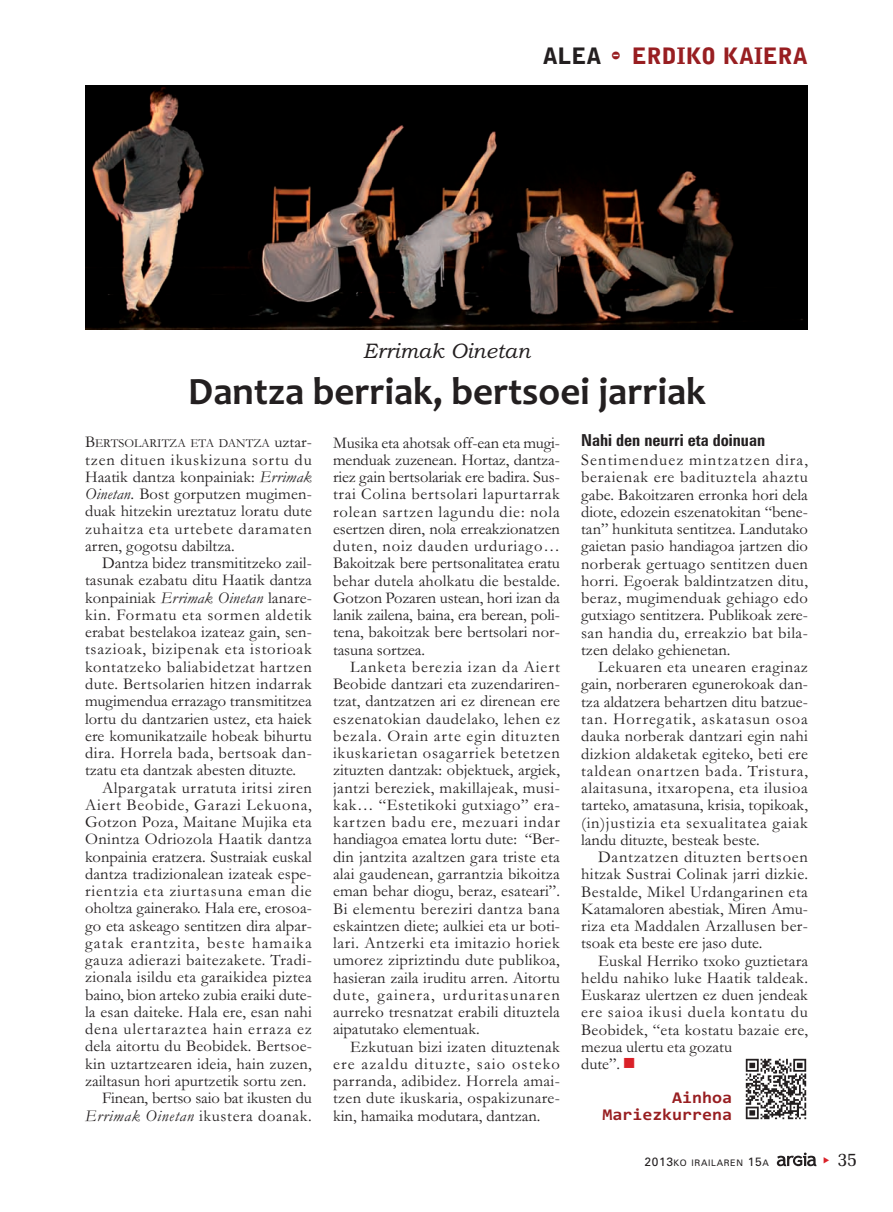
<style>
.page{position:relative;width:893px;height:1212px;background:#fff}
.page>*{position:absolute;margin:0;border:0;box-sizing:border-box;transform-origin:0 0}
.t1{font:700 39px "Candara";color:#231f20}
.t2{font:900 22.5px "Bell Gothic Std";color:#981e21}
.t3{font:italic 21px "Bookman Old Style";color:#231f20}
.t4{font:19.5px "Memoir";color:#231f20}
.t5{font:16.5px/17.2px "Garamond";letter-spacing:.01em;color:#231f20;text-align:justify}
.t6{font:16.5px "Garamond";letter-spacing:.05em;color:#231f20}
.t7{font:16.5px "Garamond";letter-spacing:.03em;color:#231f20}
.t8{font:16.5px "Garamond";letter-spacing:.04em;color:#231f20}
.t9{font:16.5px "Garamond";letter-spacing:.035em;color:#231f20}
.t10{font:16.5px "Garamond";letter-spacing:-.01em;color:#231f20}
.t11{font:16.5px "Garamond";letter-spacing:.055em;color:#231f20}
.t12{font:16.5px "Garamond";letter-spacing:.045em;color:#231f20}
.t13{font:16.5px "Garamond";letter-spacing:.07em;color:#231f20}
.t14{font:700 condensed 16.5px "Zurich BT";color:#231f20}
.t15{font:700 16.5px/17.2px "Consolas";color:#981e21;text-align:right;scale:1.1 1}
.t16{font:12.3px "Garamond";color:#231f20}
.t17{font:9px "Zurich BT";letter-spacing:.075em;color:#231f20}
.s1{color:#231f20}
.s2{font-family:"Bodiac";font-weight:400}
.s3{font-size:16.5px}
.s4{font-style:italic}
.s5{color:#da2128}
.s6{font-size:12px}
</style>
<div class="page">
<svg style="left:777px;top:1152px;width:39px;height:14px"></svg>
<img style="left:745px;top:1058px;width:62px;height:62px">
<img style="left:85px;top:85px;width:723px;height:245px">
<h2 class="t2" style="left:543px;top:48px;width:267px"><span class="s1">ALEA</span> <span class="s2">-</span> ERDIKO KAIERA</h2>
<p class="t3" style="left:363px;top:343px;width:169px">Errimak Oinetan</p>
<h1 class="t1" style="left:188px;top:377px;width:519px">Dantza berriak, bertsoei jarriak</h1>
<p class="t16" style="left:85px;top:439px;width:228px"><span class="s3">B</span>ERTSOLARITZA ETA DANTZA <span class="s3">uztar-</span></p>
<p class="t5" style="left:85px;top:453px;width:228px">tzen dituen ikuskizuna sortu du Haatik dantza konpainiak: <span class="s4">Errimak Oinetan.</span> Bost gorputzen mugimen&shy;duak hitzekin ureztatuz loratu dute zuhaitza eta urtebete daramaten arren, gogotsu dabiltza.</p>
<p class="t5" style="left:102px;top:556px;width:211px">Dantza bidez transmititzeko zail-</p>
<p class="t5" style="left:85px;top:573px;width:228px">tasunak ezabatu ditu Haatik dantza</p>
<p class="t5" style="left:85px;top:591px;width:228px">konpainiak <span class="s4">Errimak Oinetan</span> lanare-</p>
<p class="t12" style="left:85px;top:609px;width:228px">kin. Formatu eta sormen aldetik</p>
<p class="t5" style="left:85px;top:625px;width:228px">erabat bestelakoa izateaz gain, sen-</p>
<p class="t6" style="left:85px;top:644px;width:228px">tsazioak, bizipenak eta istorioak</p>
<p class="t8" style="left:85px;top:661px;width:228px">kontatzeko baliabidetzat hartzen</p>
<p class="t5" style="left:85px;top:677px;width:228px">dute. Bertsolarien hitzen indarrak</p>
<p class="t5" style="left:85px;top:694px;width:228px">mugimendua errazago transmititzea</p>
<p class="t5" style="left:85px;top:711px;width:228px">lortu du dantzarien ustez, eta haiek</p>
<p class="t5" style="left:85px;top:729px;width:228px">ere komunikatzaile hobeak bihurtu</p>
<p class="t7" style="left:85px;top:747px;width:228px">dira. Horrela bada, bertsoak dan-</p>
<p class="t5" style="left:85px;top:763px;width:213px">tzatu eta dantzak abesten dituzte.</p>
<p class="t9" style="left:102px;top:782px;width:211px">Alpargatak urratuta iritsi ziren</p>
<p class="t6" style="left:85px;top:799px;width:228px">Aiert Beobide, Garazi Lekuona,</p>
<p class="t5" style="left:85px;top:815px;width:228px">Gotzon Poza, Maitane Mujika eta</p>
<p class="t5" style="left:85px;top:832px;width:228px">Onintza Odriozola Haatik dantza</p>
<p class="t5" style="left:85px;top:850px;width:228px">konpainia eratzera. Sustraiak euskal</p>
<p class="t5" style="left:85px;top:867px;width:228px">dantza tradizionalean izateak espe-</p>
<p class="t6" style="left:85px;top:885px;width:228px">rientzia eta ziurtasuna eman die</p>
<p class="t5" style="left:85px;top:901px;width:228px">oholtza gainerako. Hala ere, erosoa-</p>
<p class="t5" style="left:85px;top:919px;width:228px">go eta askeago sentitzen dira alpar-</p>
<p class="t13" style="left:85px;top:937px;width:228px">gatak erantzita, beste hamaika</p>
<p class="t7" style="left:85px;top:954px;width:228px">gauza adierazi baitezakete. Tradi-</p>
<p class="t5" style="left:85px;top:970px;width:228px">zionala isildu eta garaikidea piztea</p>
<p class="t5" style="left:85px;top:988px;width:228px">baino, bion arteko zubia eraiki dute-</p>
<p class="t5" style="left:85px;top:1005px;width:228px">la esan daiteke. Hala ere, esan nahi</p>
<p class="t11" style="left:85px;top:1023px;width:228px">dena ulertaraztea hain erraza ez</p>
<p class="t5" style="left:85px;top:1039px;width:228px">dela aitortu du Beobidek. Bertsoe-</p>
<p class="t5" style="left:85px;top:1057px;width:228px">kin uztartzearen ideia, hain zuzen,</p>
<p class="t5" style="left:85px;top:1074px;width:223px">zailtasun hori apurtzetik sortu zen.</p>
<p class="t10" style="left:102px;top:1092px;width:211px">Finean, bertso saio bat ikusten du</p>
<p class="t8" style="left:85px;top:1110px;width:228px"><span class="s4">Errimak Oinetan</span> ikustera doanak.</p>
<p class="t14" style="left:581px;top:434px;width:186px">Nahi den neurri eta doinuan</p>
<p class="t5" style="left:581px;top:453px;width:228px">Sentimenduez mintzatzen dira, beraienak ere badituztela ahaztu gabe. Bakoitzaren erronka hori dela diote, edozein eszenatokitan “bene&shy;tan” hunkituta sentitzea. Landutako gaietan pasio handiagoa jartzen dio norberak gertuago sentitzen duen horri. Egoerak baldintzatzen ditu, beraz, mugimenduak gehiago edo gutxiago sentitzera. Publikoak zere&shy;san handia du, erreakzio bat bila&shy;tzen delako gehienetan.</p>
<p class="t5" style="left:581px;top:660px;width:228px;text-indent:17px">Lekuaren eta unearen eraginaz gain, norberaren egunerokoak dan&shy;tza aldatzera behartzen ditu batzue&shy;tan. Horregatik, askatasun osoa dauka norberak dantzari egin nahi dizkion aldaketak egiteko, beti ere taldean onartzen bada. Tristura, alaitasuna, itxaropena, eta ilusioa tarteko, amatasuna, krisia, topikoak, (in)justizia eta sexualitatea gaiak landu dituzte, besteak beste.</p>
<p class="t5" style="left:581px;top:850px;width:228px;text-indent:17px">Dantzatzen dituzten bertsoen hitzak Sustrai Colinak jarri dizkie.<br>Bestalde, Mikel Urdangarinen eta Katamaloren abestiak, Miren Amu&shy;riza eta Maddalen Arzallusen ber&shy;tsoak eta beste ere jaso dute.</p>
<p class="t5" style="left:581px;top:954px;width:228px;text-align:left;text-indent:17px">Euskal Herriko txoko guztietara heldu nahiko luke Haatik taldeak.<br>Euskaraz ulertzen ez duen jendeak ere saioa ikusi duela kontatu du<br>Beobidek, “eta kostatu bazaie ere, mezua ulertu eta gozatu<br>dute”. <span class="s5">■</span></p>
<p class="t15" style="left:602px;top:1090px;width:119px">Ainhoa<br>Mariezkurrena</p>
<p class="t5" style="left:333px;top:436px;width:228px">Musika eta ahotsak off-ean eta mugi&shy;menduak zuzenean. Hortaz, dantza&shy;riez gain bertsolariak ere badira. Sus&shy;trai Colina bertsolari lapurtarrak rolean sartzen lagundu die: nola esertzen diren, nola erreakzionatzen duten, noiz dauden urduriago… Bakoitzak bere pertsonalitatea eratu behar dutela aholkatu die bestalde.<br>Gotzon Pozaren ustean, hori izan da lanik zailena, baina, era berean, poli&shy;tena, bakoitzak bere bertsolari nor&shy;tasuna sortzea.</p>
<p class="t5" style="left:333px;top:660px;width:228px;text-indent:17px">Lanketa berezia izan da Aiert Beobide dantzari eta zuzendariren&shy;tzat, dantzatzen ari ez direnean ere eszenatokian daudelako, lehen ez bezala. Orain arte egin dituzten ikuskarietan osagarriek betetzen zituzten dantzak: objektuek, argiek, jantzi bereziek, makillajeak, musi&shy;kak… “Estetikoki gutxiago” era&shy;kartzen badu ere, mezuari indar handiagoa ematea lortu dute: “Ber&shy;din jantzita azaltzen gara triste eta alai gaudenean, garrantzia bikoitza eman behar diogu, beraz, esateari”.<br>Bi elementu bereziri dantza bana eskaintzen diete; aulkiei eta ur boti&shy;lari. Antzerki eta imitazio horiek umorez zipriztindu dute publikoa, hasieran zaila iruditu arren. Aitortu dute, gainera, urduritasunaren aurreko tresnatzat erabili dituztela aipatutako elementuak.</p>
<p class="t5" style="left:333px;top:1040px;width:228px;text-indent:17px">Ezkutuan bizi izaten dituztenak ere azaldu dituzte, saio osteko parranda, adibidez. Horrela amai&shy;tzen dute ikuskaria, ospakizunare&shy;kin, hamaika modutara, dantzan.</p>
<p class="t17" style="left:644px;top:1160px;width:126px"><span class="s6">2013</span>KO IRAILAREN <span class="s6">15</span>A</p>
<p class="t4" style="left:837px;top:1147px;width:22px">35</p>
</div>
